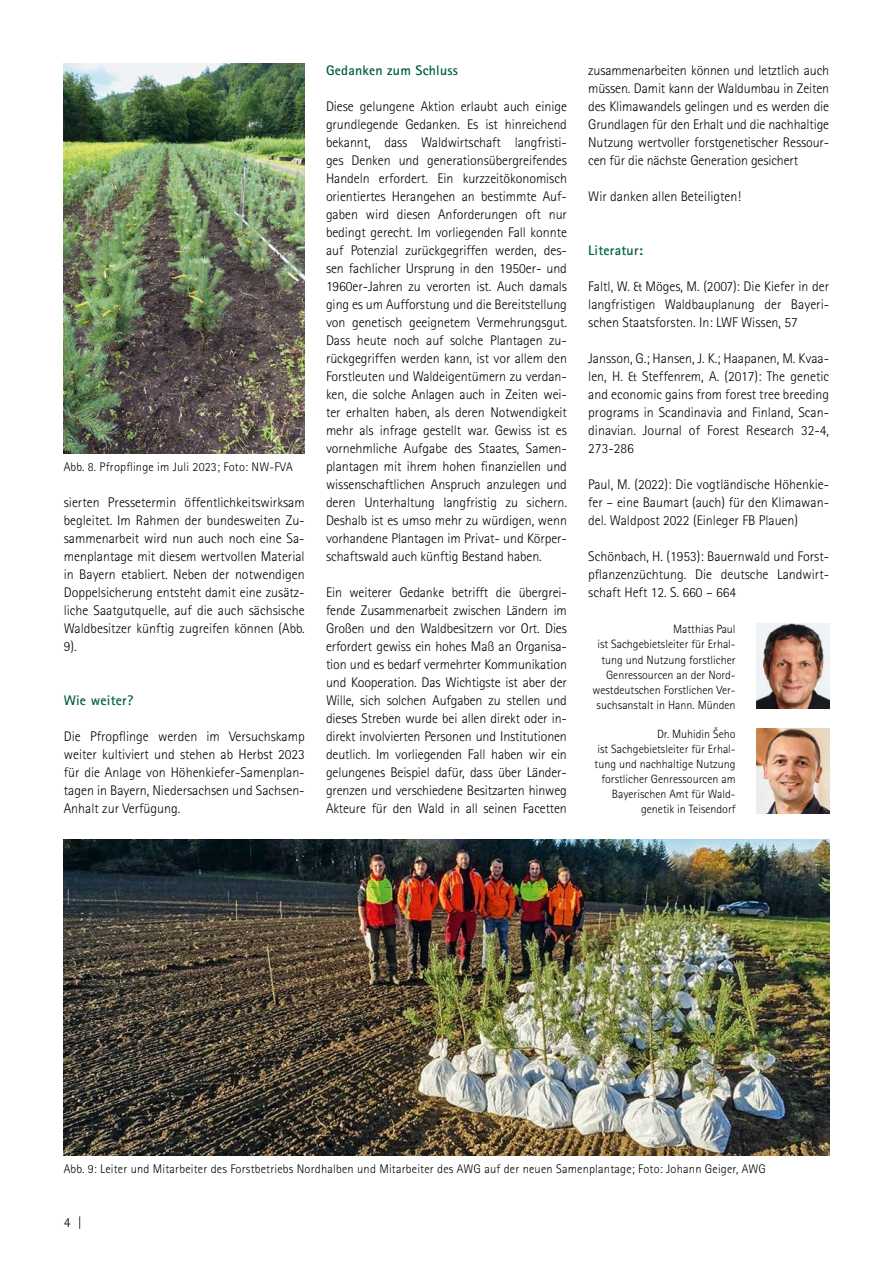
<style>
.page{position:relative;width:893px;height:1263px;background:#fff}
.page>*{position:absolute;margin:0;border:0;box-sizing:border-box;transform-origin:0 0}
.Fließtext{font:300 13.95px/18px "Rotis Sans Serif Std";color:#000;text-align:justify}
.H2_Zwischenüberschrift_grün{font:700 13.95px "Rotis Sans Serif Std";letter-spacing:.015em;color:#005e45}
.t1{font:300 12.45px "Rotis Sans Serif Std";letter-spacing:.015em;color:#000}
.Autor{font:300 12px/15px "Rotis Sans Serif Std";color:#000;text-align:right}
</style>
<div class="page">
<img style="left:757px;top:623px;width:72px;height:85px">
<img style="left:757px;top:728px;width:72px;height:85px">
<img style="left:64px;top:64px;width:241px;height:389px">
<img style="left:64px;top:839px;width:765px;height:316px">
<p class="t1" style="left:64px;top:460px;width:231px">Abb. 8. Pfropflinge im Juli 2023; Foto: NW-FVA</p>
<p class="Fließtext" style="left:64px;top:493px;width:242px">sierten Pressetermin öffentlichkeitswirksam begleitet. Im Rahmen der bundesweiten Zu&shy;sammenarbeit wird nun auch noch eine Sa&shy;menplantage mit diesem wertvollen Material in Bayern etabliert. Neben der notwendigen Doppelsicherung entsteht damit eine zusätz&shy;liche Saatgutquelle, auf die auch sächsische Waldbesitzer künftig zugreifen können (Abb.<br>9).</p>
<h2 class="H2_Zwischenüberschrift_grün" style="left:64px;top:692px;width:71px">Wie weiter?</h2>
<p class="Fließtext" style="left:64px;top:727px;width:242px">Die Pfropflinge werden im Versuchskamp weiter kultiviert und stehen ab Herbst 2023 für die Anlage von Höhenkiefer-Samenplan&shy;tagen in Bayern, Niedersachsen und Sachsen-Anhalt zur Verfügung.</p>
<h2 class="H2_Zwischenüberschrift_grün" style="left:326px;top:62px;width:134px">Gedanken zum Schluss</h2>
<p class="Fließtext" style="left:326px;top:97px;width:242px">Diese gelungene Aktion erlaubt auch einige grundlegende Gedanken. Es ist hinreichend bekannt, dass Waldwirtschaft langfristi&shy;ges Denken und generationsübergreifendes Handeln erfordert. Ein kurzzeitökonomisch orientiertes Herangehen an bestimmte Auf&shy;gaben wird diesen Anforderungen oft nur bedingt gerecht. Im vorliegenden Fall konnte auf Potenzial zurückgegriffen werden, des&shy;sen fachlicher Ursprung in den 1950er- und 1960er-Jahren zu verorten ist. Auch damals ging es um Aufforstung und die Bereitstellung von genetisch geeignetem Vermehrungsgut.<br>Dass heute noch auf solche Plantagen zu&shy;rückgegriffen werden kann, ist vor allem den Forstleuten und Waldeigentümern zu verdan&shy;ken, die solche Anlagen auch in Zeiten wei&shy;ter erhalten haben, als deren Notwendigkeit mehr als infrage gestellt war. Gewiss ist es vornehmliche Aufgabe des Staates, Samen&shy;plantagen mit ihrem hohen finanziellen und wissenschaftlichen Anspruch anzulegen und deren Unterhaltung langfristig zu sichern.<br>Deshalb ist es umso mehr zu würdigen, wenn vorhandene Plantagen im Privat- und Körper&shy;schaftswald auch künftig Bestand haben.</p>
<p class="Fließtext" style="left:326px;top:583px;width:242px">Ein weiterer Gedanke betrifft die übergrei&shy;fende Zusammenarbeit zwischen Ländern im Großen und den Waldbesitzern vor Ort. Dies erfordert gewiss ein hohes Maß an Organisa&shy;tion und es bedarf vermehrter Kommunikation und Kooperation. Das Wichtigste ist aber der Wille, sich solchen Aufgaben zu stellen und dieses Streben wurde bei allen direkt oder in&shy;direkt involvierten Personen und Institutionen deutlich. Im vorliegenden Fall haben wir ein gelungenes Beispiel dafür, dass über Länder&shy;grenzen und verschiedene Besitzarten hinweg Akteure für den Wald in all seinen Facetten</p>
<p class="Fließtext" style="left:588px;top:61px;width:242px">zusammenarbeiten können und letztlich auch müssen. Damit kann der Waldumbau in Zeiten des Klimawandels gelingen und es werden die Grundlagen für den Erhalt und die nachhaltige Nutzung wertvoller forstgenetischer Ressour&shy;cen für die nächste Generation gesichert</p>
<p class="Fließtext" style="left:588px;top:187px;width:154px">Wir danken allen Beteiligten!</p>
<h2 class="H2_Zwischenüberschrift_grün" style="left:588px;top:242px;width:56px">Literatur:</h2>
<p class="Fließtext" style="left:588px;top:277px;width:242px">Faltl, W. &amp; Möges, M. (2007): Die Kiefer in der langfristigen Waldbauplanung der Bayeri&shy;schen Staatsforsten. In: LWF Wissen, 57</p>
<p class="Fließtext" style="left:588px;top:349px;width:242px">Jansson, G.; Hansen, J. K.; Haapanen, M. Kvaa&shy;len, H. &amp; Steffenrem, A. (2017): The genetic and economic gains from forest tree breeding programs in Scandinavia and Finland, Scan&shy;dinavian. Journal of Forest Research 32-4, 273-286</p>
<p class="Fließtext" style="left:588px;top:475px;width:242px">Paul, M. (2022): Die vogtländische Höhenkie&shy;fer – eine Baumart (auch) für den Klimawan&shy;del. Waldpost 2022 (Einleger FB Plauen)</p>
<p class="Fließtext" style="left:588px;top:547px;width:242px">Schönbach, H. (1953): Bauernwald und Forst&shy;pflanzenzüchtung. Die deutsche Landwirt&shy;schaft Heft 12. S. 660 – 664</p>
<p class="Autor" style="left:592px;top:622px;width:145px">Matthias Paul<br>ist Sachgebietsleiter für Erhal&shy;tung und Nutzung forstlicher<br>Genressourcen an der Nord&shy;westdeutschen Forstlichen Ver&shy;suchsanstalt in Hann. Münden</p>
<p class="Autor" style="left:595px;top:727px;width:143px">Dr. Muhidin Šeho<br>ist Sachgebietsleiter für Erhal&shy;tung und nachhaltige Nutzung forstlicher Genressourcen am<br>Bayerischen Amt für Wald&shy;genetik in Teisendorf</p>
<p class="t1" style="left:64px;top:1162px;width:704px">Abb. 9: Leiter und Mitarbeiter des Forstbetriebs Nordhalben und Mitarbeiter des AWG auf der neuen Samenplantage; Foto: Johann Geiger, AWG</p>
<p class="Fließtext" style="left:64px;top:1213px;width:20px">4 |</p>
</div>
